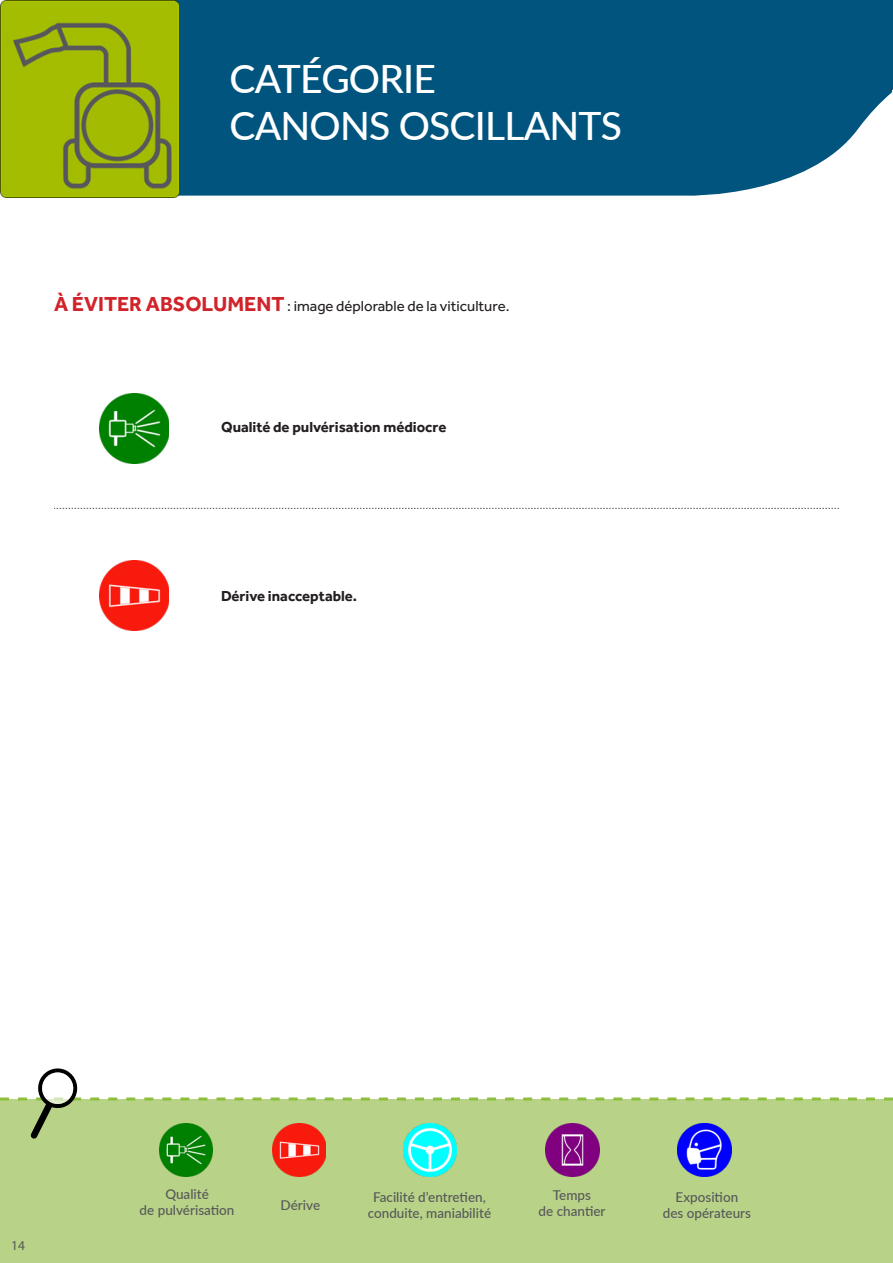
<style>
.page{position:relative;width:893px;height:1263px;background:#fff}
.page>*{position:absolute;margin:0;border:0;box-sizing:border-box;transform-origin:0 0}
.t1{font:500 39px "Lato";letter-spacing:-.02em;color:#fff}
.t2{font:700 15px "Effra";color:#231f20}
.t3{font:15px "Effra";color:#231f20}
.t4{font:500 13.5px "Lato";color:#57585a}
.t5{font:13.5px "Myriad Pro";color:#57585a}
.s1{font-weight:700;font-size:21px;color:#d1232a}
</style>
<div class="page">
<div style="left:179px;top:0;width:667px;height:196px;background:#00547e"></div>
<svg style="left:846px;top:0;width:47px;height:143px"></svg>
<div style="left:0;top:1099px;width:893px;height:164px;background:#b8d387"></div>
<img style="left:159px;top:1139px;width:54px;height:37px">
<img style="left:272px;top:1139px;width:54px;height:37px">
<img style="left:403px;top:1139px;width:54px;height:37px">
<img style="left:546px;top:1139px;width:53px;height:37px">
<img style="left:678px;top:1139px;width:53px;height:37px">
<svg style="left:0;top:1068px;width:893px;height:71px"></svg>
<svg style="left:42px;top:1072px;width:31px;height:32px"></svg>
<svg style="left:54px;top:508px;width:785px;height:1px"></svg>
<img style="left:99px;top:394px;width:70px;height:69px">
<img style="left:99px;top:561px;width:70px;height:69px">
<img style="left:0;top:0;width:179px;height:197px">
<p class="t1" style="left:230px;top:51px;width:208px">CATÉGORIE</p>
<p class="t1" style="left:230px;top:98px;width:394px">CANONS OSCILLANTS</p>
<p class="t3" style="left:54px;top:297px;width:457px"><span class="s1">À ÉVITER ABSOLUMENT</span> : image déplorable de la viticulture.</p>
<p class="t2" style="left:221px;top:418px;width:227px">Qualité de pulvérisation médiocre</p>
<p class="t2" style="left:221px;top:587px;width:138px">Dérive inacceptable.</p>
<p class="t5" style="left:11px;top:1237px;width:15px">14</p>
<p class="t4" style="left:165px;top:1184px;width:45px">Qualité</p>
<p class="t4" style="left:140px;top:1200px;width:96px">de pulvérisation</p>
<p class="t4" style="left:281px;top:1196px;width:41px">Dérive</p>
<p class="t4" style="left:373px;top:1187px;width:114px">Facilité d’entretien,</p>
<p class="t4" style="left:368px;top:1204px;width:125px">conduite, maniabilité</p>
<p class="t4" style="left:553px;top:1185px;width:40px">Temps</p>
<p class="t4" style="left:539px;top:1201px;width:68px">de chantier</p>
<p class="t4" style="left:676px;top:1187px;width:64px">Exposition</p>
<p class="t4" style="left:663px;top:1203px;width:90px">des opérateurs</p>
</div>
